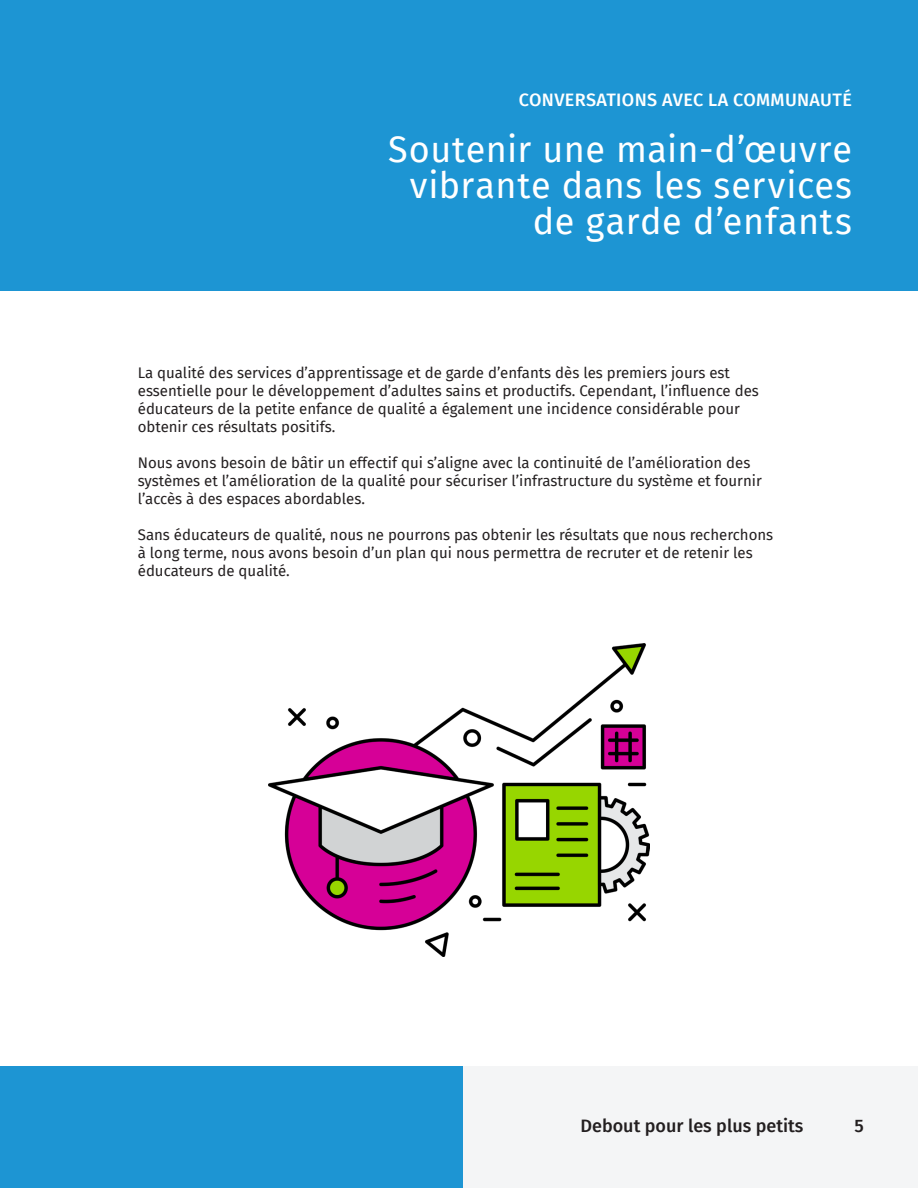
<style>
.page{position:relative;width:918px;height:1188px;background:#fff}
.page>*{position:absolute;margin:0;border:0;box-sizing:border-box;transform-origin:0 0}
.Headline{font:36px/36px "Fira Sans";letter-spacing:.015em;color:#fff;text-align:right}
.Section_Header_-_Ali{font:500 18px "Fira Sans";letter-spacing:.02em;color:#fff}
.Section_Header_-_Ali-2{font:500 18px "Fira Sans";color:#231f20}
.Pull_Text{font:15px/18px "Fira Sans";color:#231f20}
</style>
<div class="page">
<div style="left:0;top:0;width:918px;height:291px;background:#1d95d3"></div>
<div style="left:0;top:1066px;width:463px;height:122px;background:#1d95d3"></div>
<div style="left:463px;top:1066px;width:455px;height:122px;background:#f4f5f6"></div>
<img style="left:269px;top:643px;width:380px;height:313px">
<p class="Section_Header_-_Ali" style="left:519px;top:85px;width:334px">CONVERSATIONS AVEC LA COMMUNAUTÉ</p>
<p class="Headline" style="left:388px;top:130px;width:465px">Soutenir une main-d’œuvre vibrante dans les services de garde d’enfants</p>
<p class="Pull_Text" style="left:138px;top:363px;width:623px">La qualité des services d’apprentissage et de garde d’enfants dès les premiers jours est essentielle pour le développement d’adultes sains et productifs. Cependant, l’influence des éducateurs de la petite enfance de qualité a également une incidence considérable pour obtenir ces résultats positifs.</p>
<p class="Pull_Text" style="left:138px;top:453px;width:626px">Nous avons besoin de bâtir un effectif qui s’aligne avec la continuité de l’amélioration des systèmes et l’amélioration de la qualité pour sécuriser l’infrastructure du système et fournir l’accès à des espaces abordables.</p>
<p class="Pull_Text" style="left:138px;top:525px;width:637px">Sans éducateurs de qualité, nous ne pourrons pas obtenir les résultats que nous recherchons à long terme, nous avons besoin d’un plan qui nous permettra de recruter et de retenir les éducateurs de qualité.</p>
<p class="Section_Header_-_Ali-2" style="left:580px;top:1112px;width:225px">Debout pour les plus petits</p>
<p class="Section_Header_-_Ali-2" style="left:855px;top:1112px;width:11px">5</p>
</div>
